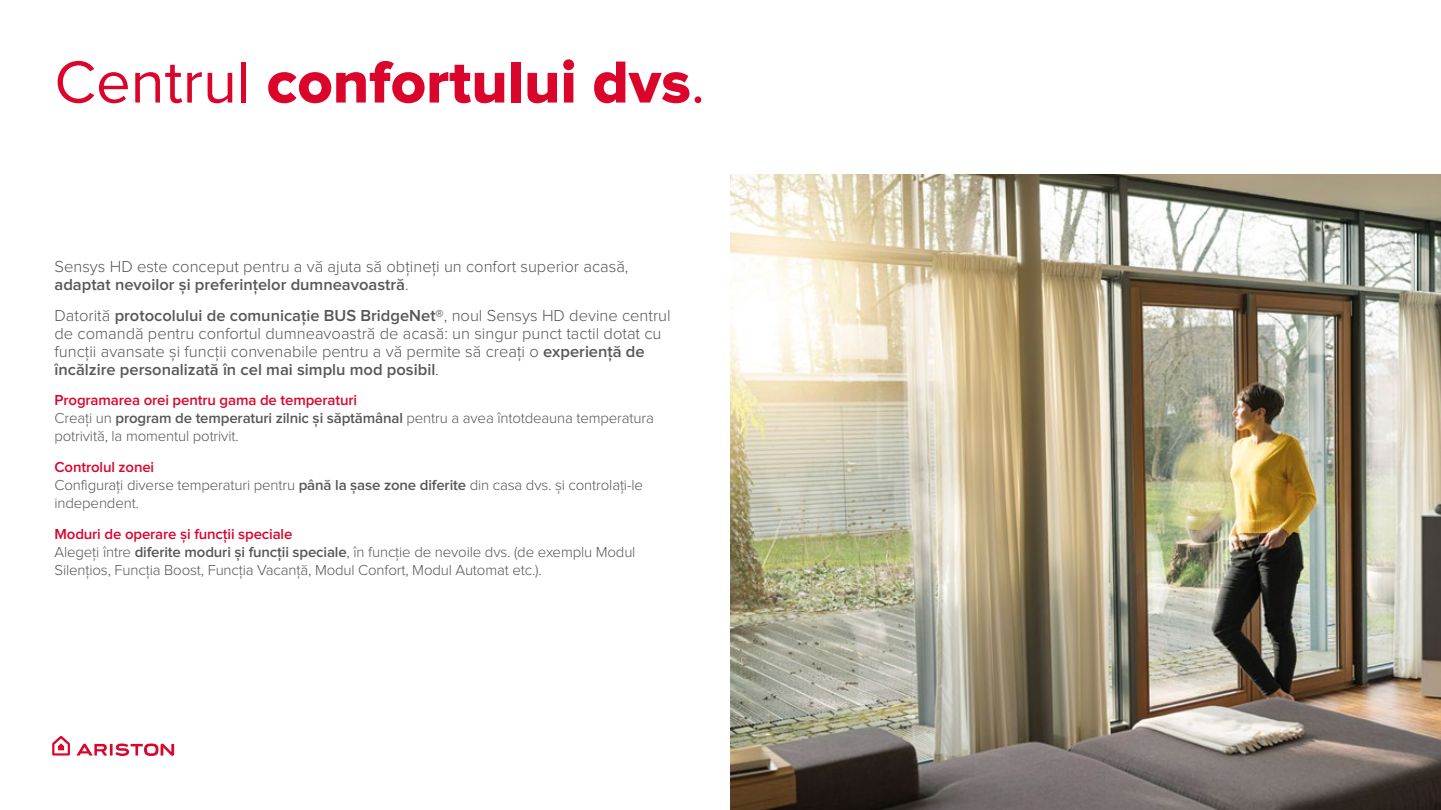
<style>
.page{position:relative;width:1441px;height:810px;background:#fff}
.page>*{position:absolute;margin:0;border:0;box-sizing:border-box;transform-origin:0 0}
.t1{font:61.5px "Proxima Nova Extrabld";color:#db052c}
.t2{font:300 16.5px/18px "Proxima Nova";color:#575756}
.t3{font:300 15px/18px "Proxima Nova";letter-spacing:-.01em;color:#575756}
.s1{font-family:"Proxima Nova"}
.s2{font-weight:600}
.s3{font-weight:600;color:#db052c}
</style>
<div class="page">
<svg style="left:76px;top:744px;width:98px;height:12px"></svg>
<svg style="left:52px;top:736px;width:18px;height:20px"></svg>
<img style="left:730px;top:174px;width:710px;height:636px">
<h1 class="t1" style="left:54px;top:54px;width:652px"><span class="s1">Centrul</span> confortului dvs<span class="s1">.</span></h1>
<p class="t2" style="left:54px;top:258px;width:575px">Sensys HD este conceput pentru a vă ajuta să obțineți un confort superior acasă, <span class="s2">adaptat nevoilor și preferințelor dumneavoastră</span>.</p>
<p class="t2" style="left:54px;top:307px;width:617px">Datorită <span class="s2">protocolului de comunicație BUS BridgeNet®</span>, noul Sensys HD devine centrul de comandă pentru confortul dumneavoastră de acasă: un singur punct tactil dotat cu funcții avansate și funcții convenabile pentru a vă permite să creați o <span class="s2">experiență de încălzire personalizată în cel mai simplu mod posibil</span>.</p>
<p class="t3" style="left:54px;top:392px;width:601px"><span class="s3">Programarea orei pentru gama de temperaturi<br></span>Creați un <span class="s2">program de temperaturi zilnic și săptămânal</span> pentru a avea întotdeauna temperatura potrivită, la momentul potrivit.</p>
<p class="t3" style="left:54px;top:459px;width:590px"><span class="s3">Controlul zonei<br></span>Configurați diverse temperaturi pentru <span class="s2">până la șase zone diferite</span> din casa dvs. și controlați-le independent.</p>
<p class="t3" style="left:54px;top:526px;width:582px"><span class="s3">Moduri de operare și funcții speciale<br></span>Alegeți între <span class="s2">diferite moduri și funcții speciale</span>, în funcție de nevoile dvs. (de exemplu Modul<br>Silențios, Funcția Boost, Funcția Vacanță, Modul Confort, Modul Automat etc.).</p>
</div>
